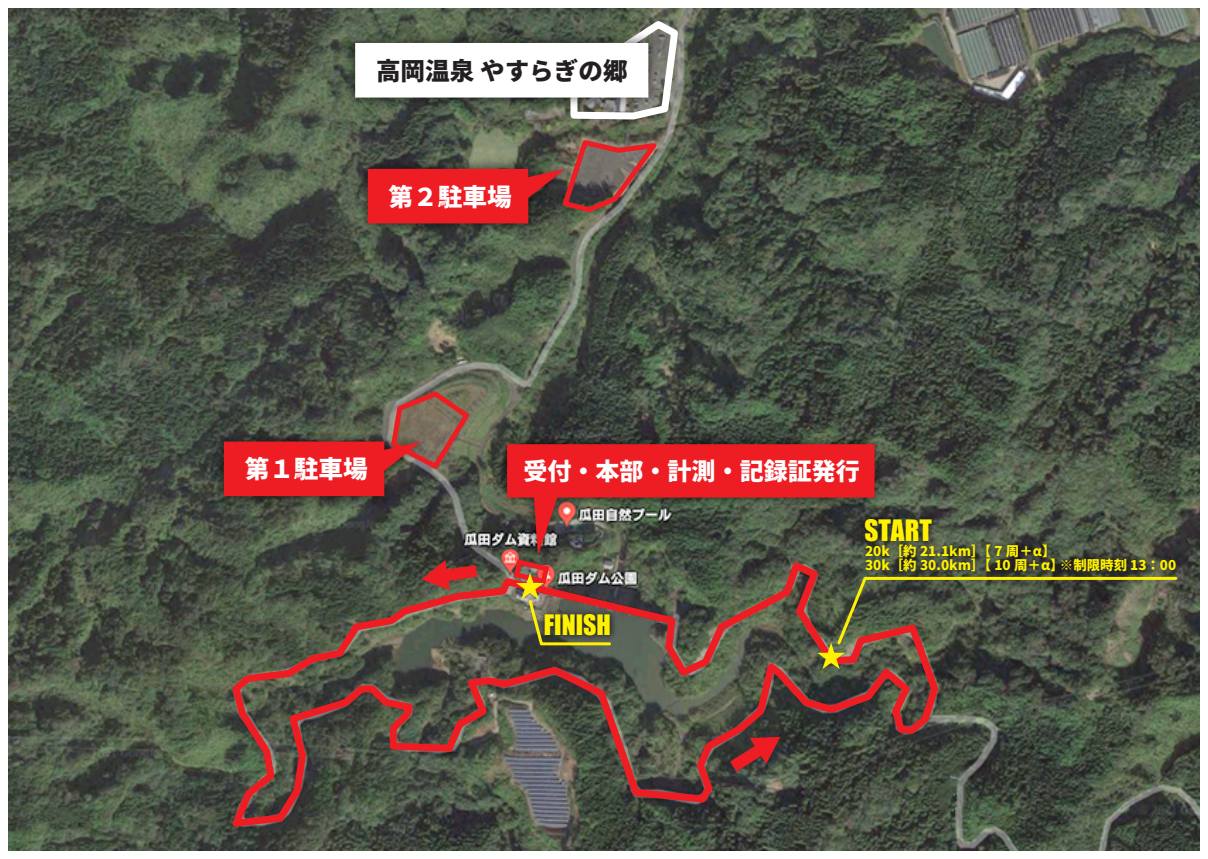
<style>
.page{position:relative;width:1208px;height:859px;background:#fff}
.page>*{position:absolute;margin:0;border:0;box-sizing:border-box;transform-origin:0 0}
.t1{font:27.1px "Impact";color:#fff101}
.t2{font:25.8px "Impact";color:#fff101}
.t3{font:800 24.6px "Gen Shin Gothic";color:#fff}
.t4{font:800 24.6px "Gen Shin Gothic";color:#231f20}
.t5{font:800 24px "Gen Shin Gothic";color:#fff}
.t6{font:800 13.4px/14px "Gen Shin Gothic";color:#fff101}
</style>
<div class="page">
<img style="left:8px;top:9px;width:1191px;height:841px">
<img style="left:353px;top:154px;width:227px;height:84px">
<img style="left:209px;top:426px;width:227px;height:85px">
<svg style="left:225px;top:556px;width:717px;height:276px;background:#584e43"></svg>
<svg style="left:421px;top:560px;width:56px;height:30px;background:#923a34"></svg>
<svg style="left:730px;top:737px;width:50px;height:35px;background:#862f30"></svg>
<svg style="left:368px;top:137px;width:293px;height:86px;background:#94413d"></svg>
<img style="left:340px;top:28px;width:15px;height:85px">
<svg style="left:355px;top:16px;width:329px;height:107px"></svg>
<img style="left:1178px;top:536px;width:7px;height:47px">
<img style="left:492px;top:429px;width:397px;height:141px">
<svg style="left:507px;top:444px;width:671px;height:225px;background:#6a4d40"></svg>
<svg style="left:224px;top:387px;width:249px;height:109px;background:#8f433d"></svg>
<h3 class="t4" style="left:376px;top:51px;width:253px">高岡温泉 やすらぎの郷</h3>
<h3 class="t3" style="left:389px;top:177px;width:124px">第２駐車場</h3>
<h3 class="t3" style="left:245px;top:450px;width:124px">第１駐車場</h3>
<h3 class="t5" style="left:523px;top:452px;width:338px">受付・本部・計測・記録証発行</h3>
<h1 class="t1" style="left:864px;top:509px;width:69px">START</h1>
<h2 class="t2" style="left:544px;top:605px;width:68px">FINISH</h2>
<p class="t6" style="left:865px;top:544px;width:313px">20k［約 21.1km］【 7 周＋α】<br>30k［約 30.0km］【 10 周＋α】※制限時刻 13：00</p>
</div>
